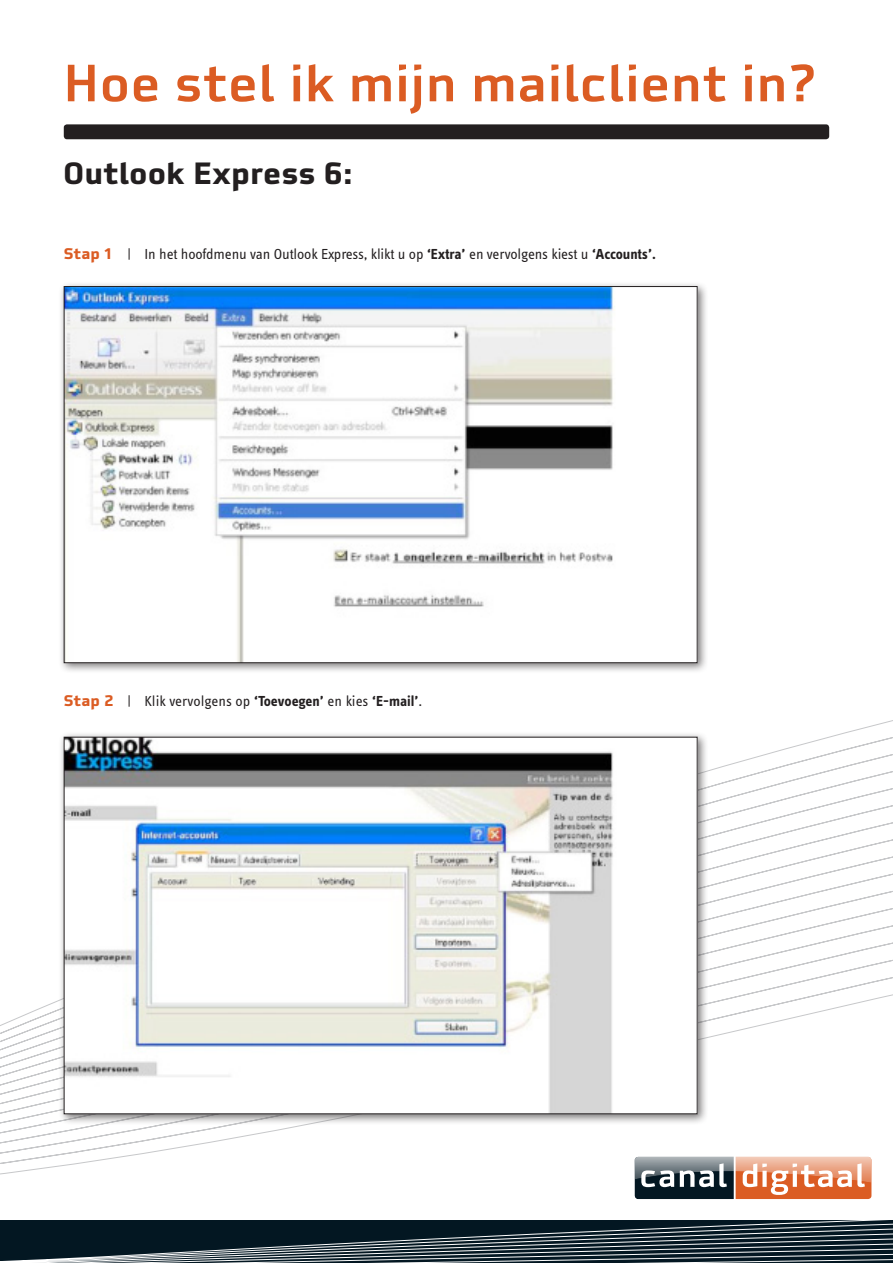
<style>
.page{position:relative;width:893px;height:1263px;background:#fff}
.page>*{position:absolute;margin:0;border:0;box-sizing:border-box;transform-origin:0 0}
.Normaal{font:500 51px "Utility Pro";color:#db5c23}
.Normaal-2{font:700 30px "Utility Pro";color:#231f20}
.t1{font:15px "Info OT Text";letter-spacing:-.01em;color:#231f20}
.s1{font-family:"Utility Pro";font-weight:700;color:#db5c23}
.s2{font-weight:700}
</style>
<div class="page">
<svg style="left:0;top:720px;width:893px;height:455px"></svg>
<svg style="left:0;top:1220px;width:893px;height:43px;background:#2d3d47"></svg>
<svg style="left:634px;top:1157px;width:238px;height:42px"></svg>
<div style="left:64px;top:124px;width:765px;height:15px;background:#231f20;border-radius:3px"></div>
<div style="left:59px;top:281px;width:650px;height:393px;background:#231f20;opacity:.6"></div>
<img style="left:66px;top:288px;width:629px;height:373px">
<div style="left:59px;top:731px;width:650px;height:394px;background:#231f20;opacity:.6"></div>
<img style="left:66px;top:739px;width:629px;height:373px">
<p class="Normaal" style="left:63px;top:51px;width:755px">Hoe stel ik mijn mailclient in?</p>
<p class="Normaal-2" style="left:63px;top:154px;width:292px">Outlook Express 6:</p>
<p class="t1" style="left:64px;top:244px;width:594px"><span class="s1">Stap 1</span> | In het hoofdmenu van Outlook Express, klikt u op <span class="s2">‘Extra’</span> en vervolgens kiest u <span class="s2">‘Accounts’.</span></p>
<p class="t1" style="left:64px;top:691px;width:360px"><span class="s1">Stap 2</span> | Klik vervolgens op <span class="s2">‘Toevoegen’</span> en kies <span class="s2">‘E-mail’</span>.</p>
</div>
